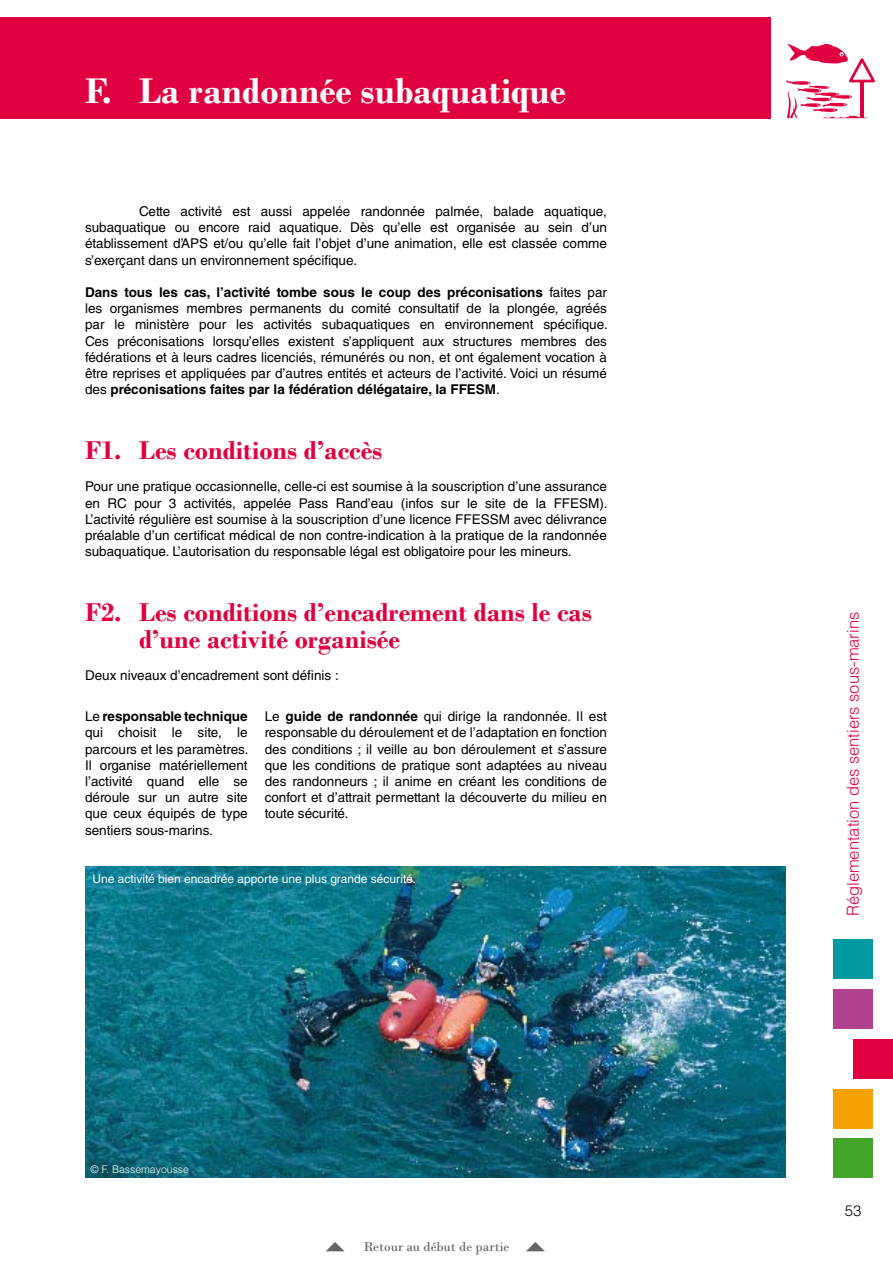
<style>
.page{position:relative;width:893px;height:1263px;background:#fff}
.page>*{position:absolute;margin:0;border:0;box-sizing:border-box;transform-origin:0 0}
.t1{font:700 37.5px "Bodoni";color:#fff}
.t2{font:700 27px/27px "Bodoni";color:#e0003f}
.t3{font:300 16.5px "Helvetica LT Std";color:#e0003f}
.t4{font:300 15px "Helvetica LT Std";color:#000}
.t5{font:13.5px/16.2px "Helvetica LT Std";color:#000;text-align:justify}
.t6{font:13.5px "Bodoni";color:#646567}
.t7{font:12px "Helvetica LT Std";color:#fff}
.t8{font:300 10.5px "Helvetica LT Std";color:#fff}
.s1{font-weight:700}
</style>
<div class="page">
<div style="left:833px;top:939px;width:40px;height:39px;background:#0098a1"></div>
<div style="left:854px;top:1039px;width:39px;height:39px;background:#e0003f"></div>
<div style="left:833px;top:1089px;width:40px;height:39px;background:#f5a200"></div>
<div style="left:833px;top:1139px;width:40px;height:39px;background:#42a62a"></div>
<div style="left:833px;top:989px;width:40px;height:39px;background:#af418e"></div>
<div style="left:0;top:17px;width:771px;height:101px;background:#e0003f"></div>
<svg style="left:786px;top:44px;width:89px;height:74px"></svg>
<img style="left:85px;top:867px;width:701px;height:311px">
<h1 class="t1" style="left:85px;top:69px;width:482px">F. La randonnée subaquatique</h1>
<p class="t5" style="left:85px;top:203px;width:523px;text-indent:54px">Cette activité est aussi appelée randonnée palmée, balade aquatique, subaquatique ou encore raid aquatique. Dès qu’elle est organisée au sein d’un établissement d’APS et/ou qu’elle fait l’objet d’une animation, elle est classée comme s’exerçant dans un environnement spécifique.</p>
<p class="t5" style="left:85px;top:284px;width:524px"><span class="s1">Dans tous les cas, l’activité tombe sous le coup des préconisations</span> faites par les organismes membres permanents du comité consultatif de la plongée, agréés par le ministère pour les activités subaquatiques en environnement spécifique.<br>Ces préconisations lorsqu’elles existent s’appliquent aux structures membres des fédérations et à leurs cadres licenciés, rémunérés ou non, et ont également vocation à être reprises et appliquées par d’autres entités et acteurs de l’activité. Voici un résumé des <span class="s1">préconisations faites par la fédération délégataire, la FFESM</span>.</p>
<h2 class="t2" style="left:85px;top:437px;width:299px">F1. Les conditions d’accès</h2>
<p class="t5" style="left:85px;top:478px;width:524px">Pour une pratique occasionnelle, celle-ci est soumise à la souscription d’une assurance en RC pour 3 activités, appelée Pass Rand’eau (infos sur le site de la FFESM).<br>L’activité régulière est soumise à la souscription d’une licence FFESSM avec délivrance préalable d’un certificat médical de non contre-indication à la pratique de la randonnée subaquatique. L’autorisation du responsable légal est obligatoire pour les mineurs.</p>
<h2 class="t2" style="left:139px;top:599px;width:454px;text-indent:-54px">F2. Les conditions d’encadrement dans le cas d’une activité organisée</h2>
<p class="t5" style="left:85px;top:667px;width:255px">Deux niveaux d’encadrement sont définis :</p>
<p class="t5" style="left:85px;top:708px;width:165px">Le <span class="s1">responsable technique </span>qui choisit le site, le parcours et les paramètres.<br>Il organise matériellement l’activité quand elle se déroule sur un autre site que ceux équipés de type sentiers sous-marins.</p>
<p class="t7" style="left:92px;top:871px;width:325px">Une activité bien encadrée apporte une plus grande sécurité.</p>
<p class="t5" style="left:265px;top:708px;width:344px">Le <span class="s1">guide de randonnée</span> qui dirige la randonnée. Il est responsable du déroulement et de l’adaptation en fonction des conditions ; il veille au bon déroulement et s’assure que les conditions de pratique sont adaptées au niveau des randonneurs ; il anime en créant les conditions de confort et d’attrait permettant la découverte du milieu en toute sécurité.</p>
<p class="t8" style="left:90px;top:1162px;width:100px">© F. Bassemayousse</p>
<p class="t6" style="left:363px;top:1238px;width:148px">Retour au début de partie</p>
<p class="t3" style="left:843px;top:916px;width:306px;rotate:-90deg">Réglementation des sentiers sous-marins</p>
<p class="t4" style="left:845px;top:1201px;width:18px">53</p>
</div>
